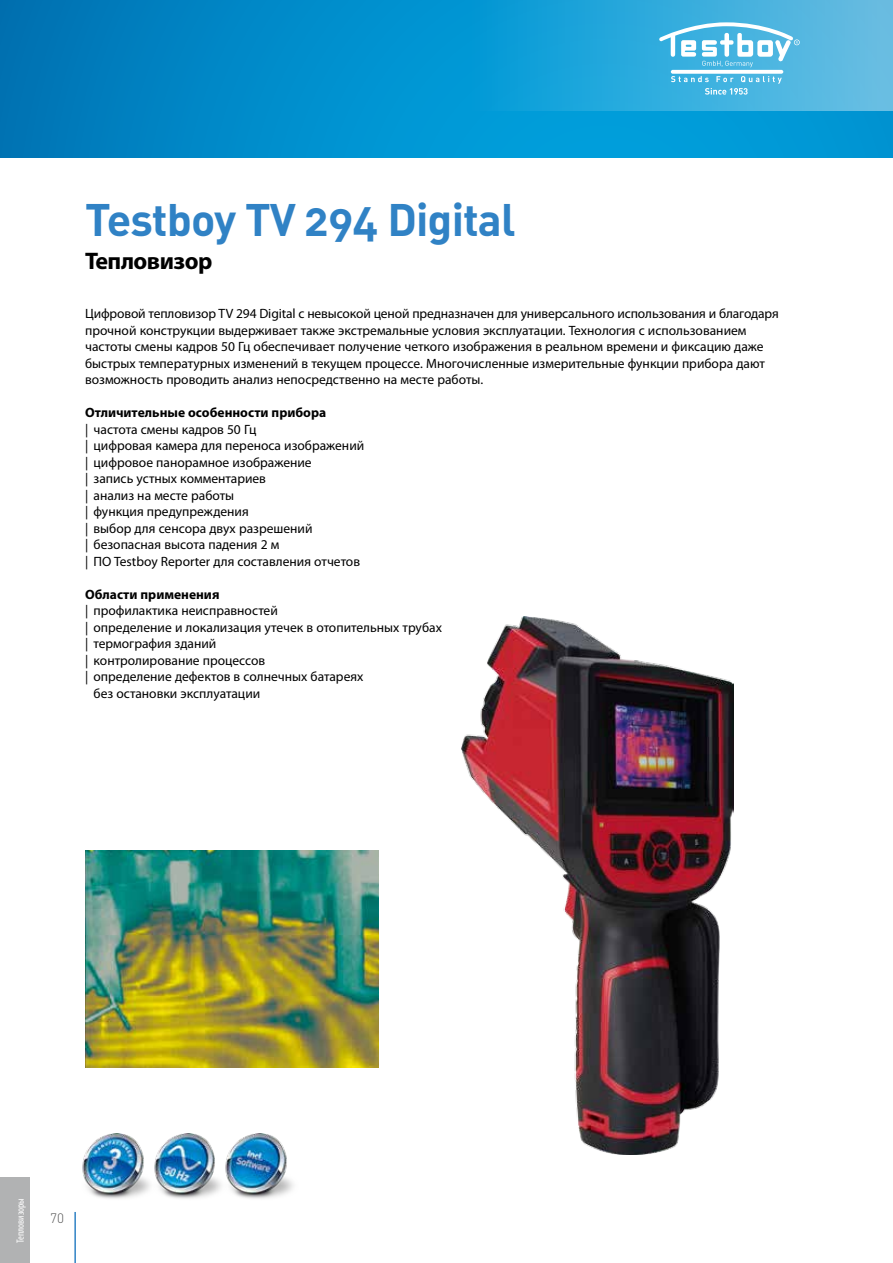
<style>
.page{position:relative;width:893px;height:1263px;background:#fff}
.page>*{position:absolute;margin:0;border:0;box-sizing:border-box;transform-origin:0 0}
.t1{font:45px "DIN Bold Alternate";letter-spacing:-.02em;color:#3082c5}
.t2{font:700 24px "Myriad Pro";letter-spacing:-.02em;color:#000}
.t3{font:13.5px/16.5px "Myriad Pro";color:#000}
.t4{font:700 13.5px "Myriad Pro";color:#000}
.t5{font:300 13.5px "DIN";color:#565656}
.t6{font:condensed 10.5px "Myriad Pro";color:#fff}
</style>
<div class="page">
<div style="left:0;top:0;width:893px;height:157px;background:linear-gradient(to right,#007ebd,#00a4e0)"></div>
<div style="left:468px;top:0;width:425px;height:111px;background:linear-gradient(to right,#009ad7,#6cc0e4)"></div>
<svg style="left:671px;top:70px;width:112px;height:4px"></svg>
<svg style="left:671px;top:76px;width:111px;height:19px;background:#59bce4"></svg>
<svg style="left:659px;top:22px;width:141px;height:45px"></svg>
<hr style="left:74px;top:1212px;width:2px;height:51px;background:#3082c5">
<img style="left:82px;top:1133px;width:68px;height:66px">
<img style="left:150px;top:1133px;width:72px;height:66px">
<img style="left:225px;top:1133px;width:69px;height:66px">
<img style="left:461px;top:617px;width:272px;height:538px">
<img style="left:85px;top:850px;width:293px;height:217px">
<div style="left:0;top:1178px;width:30px;height:85px;background:#b1b2b3"></div>
<h1 class="t1" style="left:85px;top:190px;width:432px">Testboy TV 294 Digital</h1>
<h2 class="t2" style="left:85px;top:247px;width:129px">Тепловизор</h2>
<p class="t3" style="left:85px;top:305px;width:695px">Цифровой тепловизор TV 294 Digital с невысокой ценой предназначен для универсального использования и благодаря прочной конструкции выдерживает также экстремальные условия эксплуатации. Технология с использованием частоты смены кадров 50 Гц обеспечивает получение четкого изображения в реальном времени и фиксацию даже быстрых температурных изменений в текущем процессе. Многочисленные измерительные функции прибора дают возможность проводить анализ непосредственно на месте работы.</p>
<p class="t4" style="left:85px;top:405px;width:243px">Отличительные особенности прибора</p>
<p class="t3" style="left:85px;top:421px;width:281px">| частота смены кадров 50 Гц<br>| цифровая камера для переноса изображений | цифровое панорамное изображение<br>| запись устных комментариев<br>| анализ на месте работы<br>| функция предупреждения<br>| выбор для сенсора двух разрешений<br>| безопасная высота падения 2 м<br>| ПО Testboy Reporter для составления отчетов</p>
<p class="t4" style="left:85px;top:586px;width:136px">Области применения</p>
<p class="t3" style="left:85px;top:602px;width:194px">| профилактика неисправностей</p>
<p class="t3" style="left:85px;top:619px;width:358px">| определение и локализация утечек в отопительных трубах</p>
<p class="t3" style="left:85px;top:635px;width:133px">| термография зданий</p>
<p class="t3" style="left:85px;top:652px;width:182px">| контролирование процессов</p>
<p class="t3" style="left:85px;top:668px;width:280px">| определение дефектов в солнечных батареях</p>
<p class="t3" style="left:94px;top:685px;width:168px">без остановки эксплуатации</p>
<p class="t6" style="left:15px;top:1243px;width:46px;rotate:-90deg">Тепловизоры</p>
<p class="t5" style="left:50px;top:1210px;width:15px">70</p>
</div>
